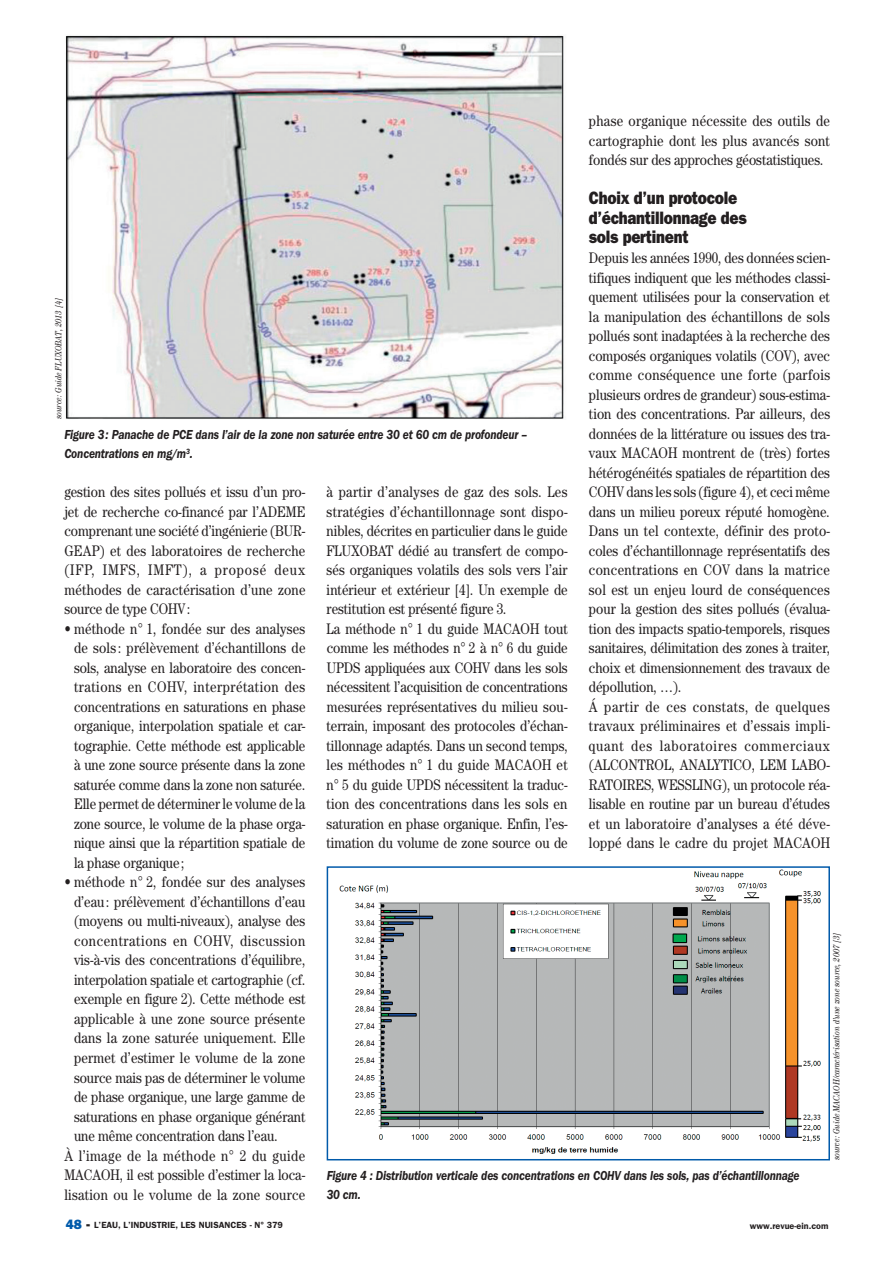
<style>
.page{position:relative;width:896px;height:1265px;background:#fff}
.page>*{position:absolute;margin:0;border:0;box-sizing:border-box;transform-origin:0 0}
.t1{font:18px/19.5px "ITC Franklin Gothic Std Hvy";letter-spacing:-.015em;color:#231f20;scale:.85 1}
.t2{font:15.3px/19.5px "Century Std";color:#231f20;text-align:justify;scale:.85 1}
.t3{font:15.3px "Century Std";letter-spacing:.02em;color:#231f20;scale:.85 1}
.t4{font:15.3px "Century Std";letter-spacing:.045em;color:#231f20;scale:.85 1}
.t5{font:15.3px "Century Std";letter-spacing:.03em;color:#231f20;scale:.85 1}
.t6{font:italic 600 13.5px/19.5px "ITC Franklin Gothic Std";letter-spacing:-.015em;color:#231f20;scale:.85 1}
.t7{font:italic 9px "Century Std";letter-spacing:-.015em;color:#231f20;scale:.85 1}
.t8{font:600 9px "ITC Franklin Gothic Std";color:#231f20}
.s1{font-family:"ITC Franklin Gothic Std Hvy";font-weight:400;font-size:13.5px;color:#015aaa}
.s2{font-family:"ITC Franklin Gothic Std Hvy";font-weight:400;font-size:13.5px}
</style>
<div class="page">
<img style="left:65px;top:35px;width:499px;height:384px">
<img style="left:339px;top:869px;width:482px;height:285px">
<div style="left:327px;top:866px;width:503px;height:294px;border:2px solid #015aaa"></div>
<p class="t2" style="left:589px;top:111px;width:285px">phase organique nécessite des outils de cartographie dont les plus avancés sont fondés sur des approches géostatistiques.</p>
<p class="t1" style="left:589px;top:188px;width:187px">Choix d’un protocole d’échantillonnage des sols pertinent</p>
<p class="t2" style="left:589px;top:248px;width:285px;text-align:left">Depuis les années 1990, des données scien&shy;tifiques indiquent que les méthodes classi&shy;quement utilisées pour la conservation et la manipulation des échantillons de sols pollués sont inadaptées à la recherche des composés organiques volatils (COV), avec comme conséquence une forte (parfois plusieurs ordres de grandeur) sous-estima&shy;tion des concentrations. Par ailleurs, des données de la littérature ou issues des tra&shy;vaux MACAOH montrent de (très) fortes hétérogénéités spatiales de répartition des COHV dans les sols (figure 4), et ceci même dans un milieu poreux réputé homogène.<br>Dans un tel contexte, définir des proto&shy;coles d’échantillonnage représentatifs des concentrations en COV dans la matrice sol est un enjeu lourd de conséquences pour la gestion des sites pollués (évalua&shy;tion des impacts spatio-temporels, risques sanitaires, délimitation des zones à traiter, choix et dimensionnement des travaux de dépollution, …).<br>Á partir de ces constats, de quelques travaux préliminaires et d’essais impli&shy;quant des laboratoires commerciaux (ALCONTROL, ANALYTICO, LEM LABO-RATOIRES, WESSLING), un protocole réa&shy;lisable en routine par un bureau d’études et un laboratoire d’analyses a été déve&shy;loppé dans le cadre du projet MACAOH</p>
<p class="t7" style="left:53px;top:419px;width:144px;rotate:-90deg">source: Guide FLUXOBAT, 2013 [4]</p>
<p class="t6" style="left:64px;top:424px;width:546px">Figure 3: Panache de PCE dans l’air de la zone non saturée entre 30 et 60 cm de profondeur –<br>Concentrations en mg/m<sup>3</sup>.</p>
<p class="t2" style="left:64px;top:482px;width:285px">gestion des sites pollués et issu d’un pro&shy;jet de recherche co-financé par l’ADEME comprenant une société d’ingénierie (BUR-GEAP) et des laboratoires de recherche (IFP, IMFS, IMFT), a proposé deux méthodes de caractérisation d’une zone source de type COHV:</p>
<p class="t2" style="left:74px;top:618px;width:274px;text-indent:-10px">• méthode n° 1, fondée sur des analyses de sols : prélèvement d’échantillons de sols, analyse en laboratoire des concen&shy;trations en COHV, interprétation des concentrations en saturations en phase organique, interpolation spatiale et car&shy;tographie. Cette méthode est applicable à une zone source présente dans la zone saturée comme dans la zone non saturée.<br>Elle permet de déterminer le volume de la zone source, le volume de la phase orga&shy;nique ainsi que la répartition spatiale de la phase organique;</p>
<p class="t2" style="left:64px;top:872px;width:285px">• méthode n° 2, fondée sur des analyses</p>
<p class="t2" style="left:74px;top:891px;width:274px">d’eau: prélèvement d’échantillons d’eau</p>
<p class="t2" style="left:74px;top:911px;width:273px">(moyens ou multi-niveaux), analyse des</p>
<p class="t4" style="left:74px;top:931px;width:274px">concentrations en COHV, discussion</p>
<p class="t2" style="left:74px;top:950px;width:274px">vis-à-vis des concentrations d’équilibre,</p>
<p class="t2" style="left:74px;top:969px;width:274px">interpolation spatiale et cartographie (cf.</p>
<p class="t2" style="left:74px;top:989px;width:274px">exemple en figure 2). Cette méthode est</p>
<p class="t2" style="left:74px;top:1008px;width:273px">applicable à une zone source présente</p>
<p class="t3" style="left:74px;top:1029px;width:273px">dans la zone saturée uniquement. Elle</p>
<p class="t2" style="left:74px;top:1047px;width:273px">permet d’estimer le volume de la zone</p>
<p class="t2" style="left:74px;top:1067px;width:274px">source mais pas de déterminer le volume</p>
<p class="t2" style="left:74px;top:1086px;width:274px">de phase organique, une large gamme de</p>
<p class="t2" style="left:74px;top:1106px;width:274px">saturations en phase organique générant</p>
<p class="t2" style="left:74px;top:1125px;width:241px">une même concentration dans l’eau.</p>
<p class="t5" style="left:64px;top:1146px;width:285px">À l’image de la méthode n° 2 du guide</p>
<p class="t2" style="left:64px;top:1164px;width:285px">MACAOH, il est possible d’estimer la loca-</p>
<p class="t3" style="left:64px;top:1185px;width:285px">lisation ou le volume de la zone source</p>
<p class="t2" style="left:327px;top:482px;width:285px;text-align:left">à partir d’analyses de gaz des sols. Les stratégies d’échantillonnage sont dispo&shy;nibles, décrites en particulier dans le guide FLUXOBAT dédié au transfert de compo&shy;sés organiques volatils des sols vers l’air intérieur et extérieur [4]. Un exemple de restitution est présenté figure 3.<br>La méthode n° 1 du guide MACAOH tout comme les méthodes n° 2 à n° 6 du guide UPDS appliquées aux COHV dans les sols nécessitent l’acquisition de concentrations mesurées représentatives du milieu sou&shy;terrain, imposant des protocoles d’échan&shy;tillonnage adaptés. Dans un second temps, les méthodes n° 1 du guide MACAOH et n° 5 du guide UPDS nécessitent la traduc&shy;tion des concentrations dans les sols en saturation en phase organique. Enfin, l’es&shy;timation du volume de zone source ou de</p>
<p class="t7" style="left:831px;top:1160px;width:270px;rotate:-90deg">source: Guide MACAOH/caractérisation d’une zone source, 2007 [3]</p>
<p class="t6" style="left:327px;top:1165px;width:558px">Figure 4 : Distribution verticale des concentrations en COHV dans les sols, pas d’échantillonnage<br>30 cm.</p>
<p class="t8" style="left:66px;top:1219px;width:219px"><span class="s1">48</span> <span class="s2">-</span> L’EAU, L’INDUSTRIE, LES NUISANCES - N° 379</p>
<p class="t8" style="left:750px;top:1220px;width:80px">www.revue-ein.com</p>
</div>
